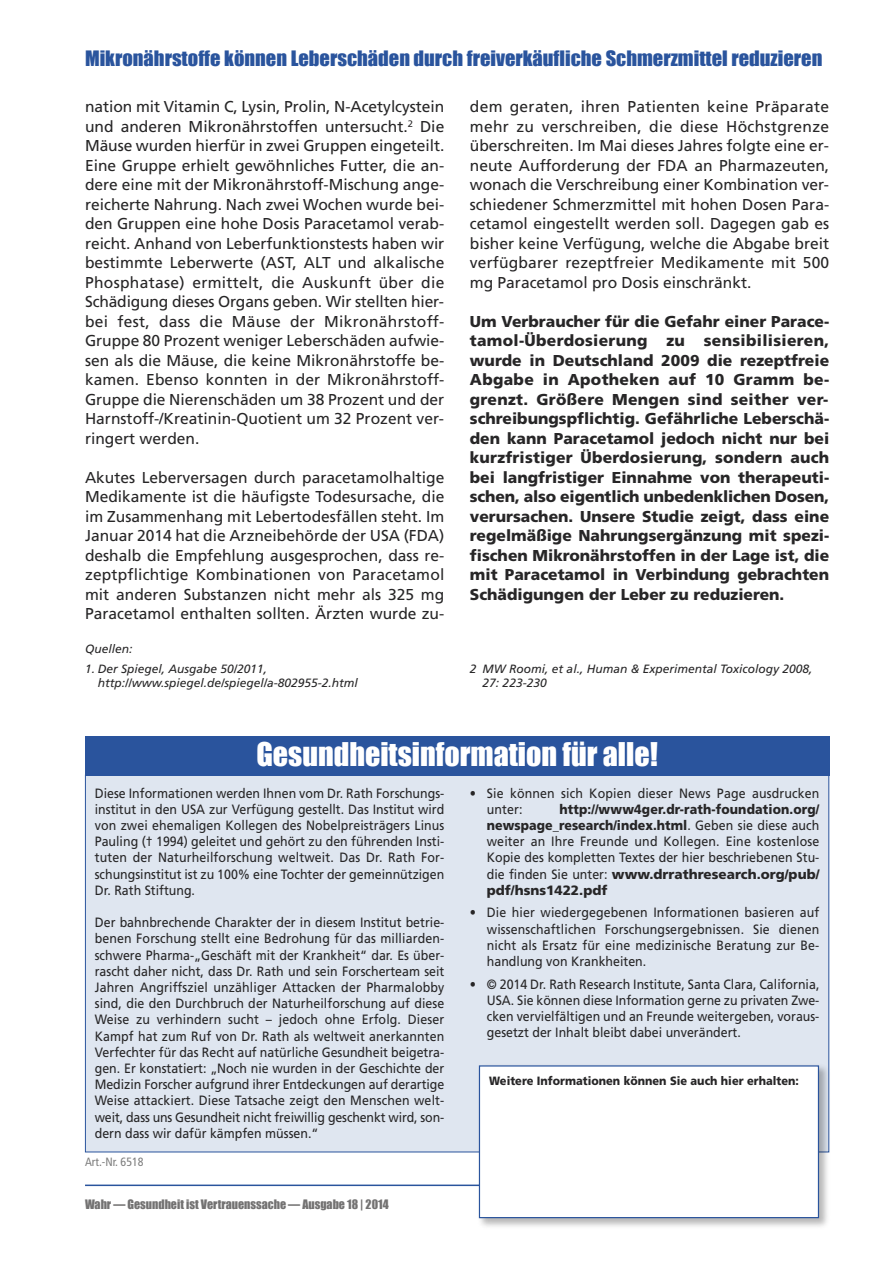
<style>
.page{position:relative;width:893px;height:1263px;background:#fff}
.page>*{position:absolute;margin:0;border:0;box-sizing:border-box;transform-origin:0 0}
.t1{font:30px "Impact";color:#fff}
.t2{font:19.5px "Impact";color:#2a549d;scale:1.05 1}
.t3{font:15.75px/19.5px "Frutiger LT";color:#272627;text-align:justify}
.t4{font:900 15.75px/19.5px "Frutiger LT";color:#272627;text-align:justify}
.t5{font:13.5px/16.2px "Frutiger LT";color:#272627;text-align:justify;scale:.92 1}
.t6{font:italic 12px/13.5px "Frutiger LT";color:#272627}
.t7{font:12px "Impact";color:#737272}
.t8{font:900 12px "Frutiger LT";color:#272627;scale:.92 1}
.t9{font:condensed 12px "Frutiger LT";color:#7d7d7d}
.s1{font-weight:900}
</style>
<div class="page">
<hr style="left:85px;top:1184px;width:709px;height:2px;background:#2a549d">
<div style="left:86px;top:775px;width:742px;height:376px;background:#dfe6f0"></div>
<div style="left:85px;top:736px;width:744px;height:40px;background:#2a549d"></div>
<img style="left:473px;top:1060px;width:357px;height:167px">
<div style="left:480px;top:1066px;width:338px;height:151px;background:#fff"></div>
<div style="left:479px;top:1065px;width:340px;height:153px;border:1px solid #2a549d"></div>
<h2 class="t2" style="left:85px;top:47px;width:704px">Mikronährstoffe können Leberschäden durch freiverkäufliche Schmerzmittel reduzieren</h2>
<p class="t3" style="left:85px;top:98px;width:361px">nation mit Vitamin C, Lysin, Prolin, N-Acetylcystein und anderen Mikronährstoffen untersucht.<sup>2</sup> Die Mäuse wurden hierfür in zwei Gruppen eingeteilt.<br>Eine Gruppe erhielt gewöhnliches Futter, die an&shy;dere eine mit der Mikronährstoff-Mischung ange&shy;reicherte Nahrung. Nach zwei Wochen wurde bei&shy;den Gruppen eine hohe Dosis Paracetamol verab&shy;reicht. Anhand von Leberfunktionstests haben wir bestimmte Leberwerte (AST, ALT und alkalische Phosphatase) ermittelt, die Auskunft über die Schädigung dieses Organs geben. Wir stellten hier&shy;bei fest, dass die Mäuse der Mikronährstoff-Gruppe 80 Prozent weniger Leberschäden aufwie&shy;sen als die Mäuse, die keine Mikronährstoffe be&shy;kamen. Ebenso konnten in der Mikronährstoff-Gruppe die Nierenschäden um 38 Prozent und der Harnstoff-/Kreatinin-Quotient um 32 Prozent ver&shy;ringert werden.</p>
<p class="t3" style="left:85px;top:469px;width:361px">Akutes Leberversagen durch paracetamolhaltige Medikamente ist die häufigste Todesursache, die im Zusammenhang mit Lebertodesfällen steht. Im Januar 2014 hat die Arzneibehörde der USA (FDA) deshalb die Empfehlung ausgesprochen, dass re&shy;zeptpflichtige Kombinationen von Paracetamol mit anderen Substanzen nicht mehr als 325 mg Paracetamol enthalten sollten. Ärzten wurde zu-</p>
<p class="t6" style="left:85px;top:643px;width:49px">Quellen:</p>
<p class="t6" style="left:98px;top:663px;width:262px;text-indent:-13px">1. Der Spiegel, Ausgabe 50/2011, http://www.spiegel.de/spiegel/a-802955-2.html</p>
<p class="t3" style="left:470px;top:98px;width:361px">dem geraten, ihren Patienten keine Präparate mehr zu verschreiben, die diese Höchstgrenze überschreiten. Im Mai dieses Jahres folgte eine er&shy;neute Aufforderung der FDA an Pharmazeuten, wonach die Verschreibung einer Kombination ver&shy;schiedener Schmerzmittel mit hohen Dosen Para&shy;cetamol eingestellt werden soll. Dagegen gab es bisher keine Verfügung, welche die Abgabe breit verfügbarer rezeptfreier Medikamente mit 500 mg Paracetamol pro Dosis einschränkt.</p>
<p class="t4" style="left:470px;top:313px;width:361px">Um Verbraucher für die Gefahr einer Parace&shy;tamol-Überdosierung zu sensibilisieren, wurde in Deutschland 2009 die rezeptfreie Abgabe in Apotheken auf 10 Gramm be&shy;grenzt. Größere Mengen sind seither ver&shy;schreibungspflichtig. Gefährliche Leberschä&shy;den kann Paracetamol jedoch nicht nur bei kurzfristiger Überdosierung, sondern auch bei langfristiger Einnahme von therapeuti&shy;schen, also eigentlich unbedenklichen Dosen, verursachen. Unsere Studie zeigt, dass eine regelmäßige Nahrungsergänzung mit spezi&shy;fischen Mikronährstoffen in der Lage ist, die mit Paracetamol in Verbindung gebrachten Schädigungen der Leber zu reduzieren.</p>
<p class="t6" style="left:483px;top:663px;width:331px;text-indent:-13px">2 MW Roomi, et al., Human &amp; Experimental Toxicology 2008,<br>27: 223-230</p>
<h1 class="t1" style="left:256px;top:735px;width:403px">Gesundheitsinformation für alle!</h1>
<p class="t5" style="left:95px;top:786px;width:381px">Diese Informationen werden Ihnen vom Dr. Rath Forschungs&shy;institut in den USA zur Verfügung gestellt. Das Institut wird von zwei ehemaligen Kollegen des Nobelpreisträgers Linus Pauling († 1994) geleitet und gehört zu den führenden Insti&shy;tuten der Naturheilforschung weltweit. Das Dr. Rath For&shy;schungsinstitut ist zu 100% eine Tochter der gemeinnützigen Dr. Rath Stiftung.</p>
<p class="t5" style="left:95px;top:915px;width:382px">Der bahnbrechende Charakter der in diesem Institut betrie&shy;benen Forschung stellt eine Bedrohung für das milliarden&shy;schwere Pharma-„Geschäft mit der Krankheit“ dar. Es über&shy;rascht daher nicht, dass Dr. Rath und sein Forscherteam seit Jahren Angriffsziel unzähliger Attacken der Pharmalobby sind, die den Durchbruch der Naturheilforschung auf diese Weise zu verhindern sucht – jedoch ohne Erfolg. Dieser Kampf hat zum Ruf von Dr. Rath als weltweit anerkannten Verfechter für das Recht auf natürliche Gesundheit beigetra&shy;gen. Er konstatiert: „Noch nie wurden in der Geschichte der Medizin Forscher aufgrund ihrer Entdeckungen auf derartige Weise attackiert. Diese Tatsache zeigt den Menschen welt&shy;weit, dass uns Gesundheit nicht freiwillig geschenkt wird, son&shy;dern dass wir dafür kämpfen müssen.“</p>
<p class="t9" style="left:85px;top:1157px;width:60px">Art.-Nr. 6518</p>
<p class="t7" style="left:85px;top:1196px;width:305px">Wahr — Gesundheit ist Vertrauenssache — Ausgabe 18 | 2014</p>
<p class="t5" style="left:487px;top:786px;width:363px;text-indent:-17px">• Sie können sich Kopien dieser News Page ausdrucken unter:</p>
<p class="t5" style="left:487px;top:802px;width:363px;text-indent:73px"><span class="s1">http://www4ger.dr-rath-foundation.org/ newspage_research/index.html</span>. Geben sie diese auch weiter an Ihre Freunde und Kollegen. Eine kostenlose Kopie des kompletten Textes der hier beschriebenen Stu&shy;die finden Sie unter: <span class="s1">www.drrathresearch.org/pub/ pdf/hsns1422.pdf</span></p>
<p class="t5" style="left:487px;top:906px;width:363px;text-indent:-17px">• Die hier wiedergegebenen Informationen basieren auf wissenschaftlichen Forschungsergebnissen. Sie dienen nicht als Ersatz für eine medizinische Beratung zur Be&shy;handlung von Krankheiten.</p>
<p class="t5" style="left:487px;top:977px;width:363px;text-indent:-17px">• © 2014 Dr. Rath Research Institute, Santa Clara, California, USA. Sie können diese Information gerne zu privaten Zwe&shy;cken vervielfältigen und an Freunde weitergeben, voraus&shy;gesetzt der Inhalt bleibt dabei unverändert.</p>
<p class="t8" style="left:489px;top:1075px;width:338px">Weitere Informationen können Sie auch hier erhalten:</p>
</div>
